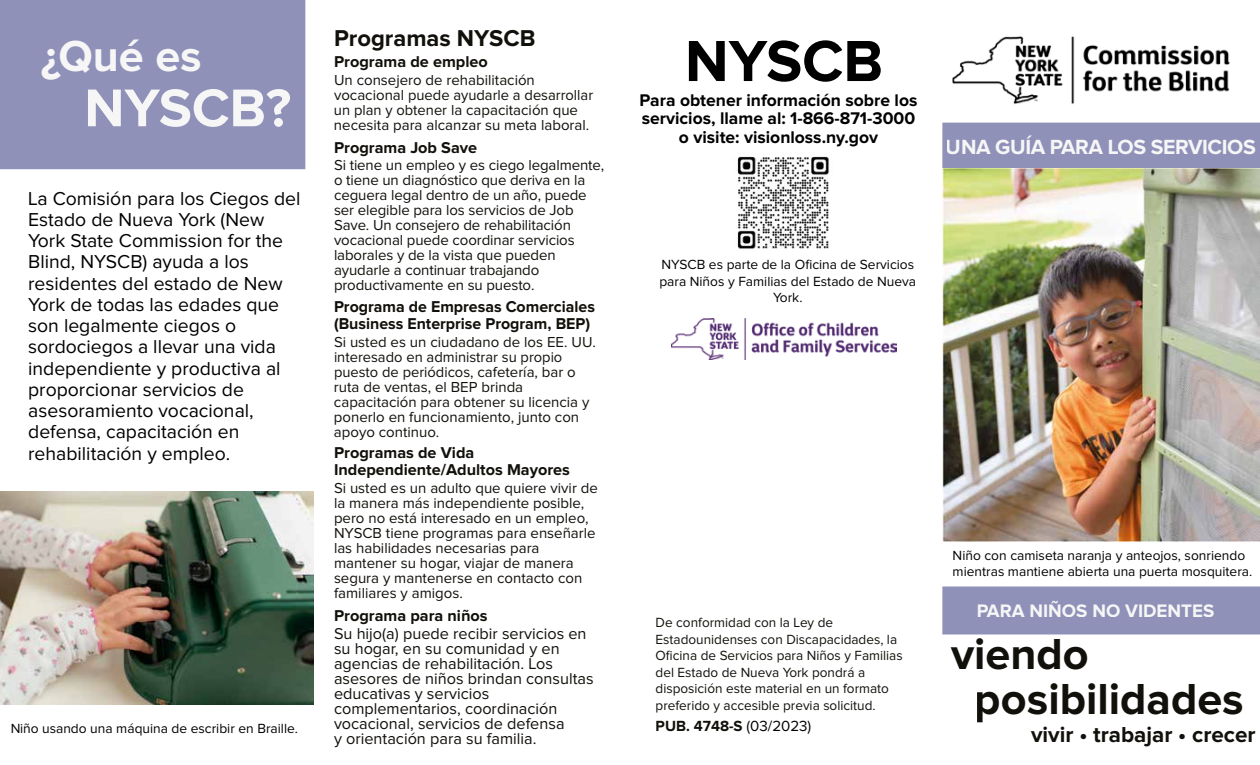
<style>
.page{position:relative;width:1260px;height:765px;background:#fff}
.page>*{position:absolute;margin:0;border:0;box-sizing:border-box;transform-origin:0 0}
.t1{font:700 60px "Proxima Nova";color:#000}
.t2{font:700 55px "Proxima Nova";color:#f6f6f6}
.t3{font:700 45px/45px "Proxima Nova";color:#12100b}
.t4{font:700 45px "Proxima Nova";color:#f6f6f6}
.t5{font:700 23.75px "Proxima Nova";color:#12100b}
.t6{font:700 22.5px "Proxima Nova";color:#12100b}
.t7{font:700 21.25px "Proxima Nova";letter-spacing:-.02em;color:#f6f6f6}
.t8{font:19.38px/21.2px "Proxima Nova";color:#000}
.t9{font:700 18.75px "Proxima Nova";color:#f6f6f6}
.t10{font:700 17.5px/18.8px "Proxima Nova";color:#000;text-align:center}
.t11{font:16.25px/15px "Proxima Nova";color:#12100b}
.t12{font:700 16.25px/17.5px "Proxima Nova";color:#12100b}
.t13{font:700 15.25px "Proxima Nova";color:#12100b}
.t14{font:15px/15px "Proxima Nova";color:#12100b}
.t15{font:13.75px/16.5px "Proxima Nova";color:#000;text-align:center}
.t16{font:13.75px/16.5px "Proxima Nova";color:#12100b}
.s1{font-weight:400;color:#000}
</style>
<div class="page">
<div style="left:0;top:0;width:305px;height:169px;background:#8f91b9"></div>
<div style="left:943px;top:123px;width:317px;height:46px;background:#8f91b9"></div>
<div style="left:942px;top:123px;width:318px;height:46px;border:1px solid #8f91b9"></div>
<div style="left:943px;top:587px;width:317px;height:47px;background:#8f91b9"></div>
<div style="left:942px;top:586px;width:318px;height:48px;border:1px solid #8f91b9"></div>
<img style="left:0;top:492px;width:313px;height:213px">
<img style="left:942px;top:169px;width:318px;height:373px">
<img style="left:737px;top:156px;width:92px;height:93px">
<img style="left:671px;top:319px;width:226px;height:41px">
<img style="left:952px;top:36px;width:278px;height:68px">
<h3 class="t4" style="left:41px;top:30px;width:163px">¿Qué es</h3>
<h2 class="t2" style="left:84px;top:77px;width:208px">NYSCB?</h2>
<p class="t8" style="left:28px;top:188px;width:274px">La Comisión para los Ciegos del<br>Estado de Nueva York (New<br>York State Commission for the<br>Blind, NYSCB) ayuda a los residentes del estado de New<br>York de todas las edades que son legalmente ciegos o sordociegos a llevar una vida independiente y productiva al proporcionar servicios de asesoramiento vocacional, defensa, capacitación en rehabilitación y empleo.</p>
<p class="t15" style="left:10px;top:721px;width:289px">Niño usando una máquina de escribir en Braille.</p>
<h3 class="t5" style="left:334px;top:25px;width:203px">Programas NYSCB</h3>
<p class="t12" style="left:334px;top:53px;width:155px">Programa de empleo</p>
<p class="t14" style="left:334px;top:73px;width:261px">Un consejero de rehabilitación vocacional puede ayudarle a desarrollar un plan y obtener la capacitación que necesita para alcanzar su meta laboral.</p>
<p class="t12" style="left:334px;top:139px;width:145px">Programa Job Save</p>
<p class="t14" style="left:334px;top:159px;width:272px">Si tiene un empleo y es ciego legalmente, o tiene un diagnóstico que deriva en la ceguera legal dentro de un año, puede ser elegible para los servicios de Job Save. Un consejero de rehabilitación vocacional puede coordinar servicios laborales y de la vista que pueden ayudarle a continuar trabajando productivamente en su puesto.</p>
<p class="t12" style="left:334px;top:298px;width:262px">Programa de Empresas Comerciales (Business Enterprise Program, BEP)</p>
<p class="t14" style="left:334px;top:335px;width:263px">Si usted es un ciudadano de los EE. UU. interesado en administrar su propio puesto de periódicos, cafetería, bar o ruta de ventas, el BEP brinda capacitación para obtener su licencia y ponerlo en funcionamiento, junto con apoyo continuo.</p>
<p class="t12" style="left:334px;top:444px;width:237px">Programas de Vida<br>Independiente/Adultos Mayores</p>
<p class="t14" style="left:334px;top:481px;width:265px">Si usted es un adulto que quiere vivir de la manera más independiente posible, pero no está interesado en un empleo, NYSCB tiene programas para enseñarle las habilidades necesarias para mantener su hogar, viajar de manera segura y mantenerse en contacto con familiares y amigos.</p>
<p class="t12" style="left:334px;top:607px;width:155px">Programa para niños</p>
<p class="t11" style="left:334px;top:627px;width:261px">Su hijo(a) puede recibir servicios en su hogar, en su comunidad y en agencias de rehabilitación. Los asesores de niños brindan consultas educativas y servicios complementarios, coordinación vocacional, servicios de defensa<br>y orientación para su familia.</p>
<p class="t16" style="left:656px;top:615px;width:249px">De conformidad con la Ley de Estadounidenses con Discapacidades, la Oficina de Servicios para Niños y Familias del Estado de Nueva York pondrá a disposición este material en un formato preferido y accesible previa solicitud.</p>
<h1 class="t1" style="left:685px;top:27px;width:200px">NYSCB</h1>
<p class="t10" style="left:640px;top:91px;width:279px">Para obtener información sobre los servicios, llame al: 1-866-871-3000 o visite: visionloss.ny.gov</p>
<p class="t15" style="left:659px;top:257px;width:258px">NYSCB es parte de la Oficina de Servicios para Niños y Familias del Estado de Nueva<br>York.</p>
<p class="t13" style="left:656px;top:717px;width:157px">PUB. 4748-S <span class="s1">(03/2023)</span></p>
<h3 class="t7" style="left:946px;top:135px;width:311px">UNA GUÍA PARA LOS SERVICIOS</h3>
<p class="t15" style="left:953px;top:547px;width:301px;text-align:left">Niño con camiseta naranja y anteojos, sonriendo mientras mantiene abierta una puerta mosquitera.</p>
<p class="t9" style="left:977px;top:600px;width:239px">PARA NIÑOS NO VIDENTES</p>
<h3 class="t3" style="left:975px;top:633px;width:271px;text-indent:-24px">viendo posibilidades</h3>
<h3 class="t6" style="left:1031px;top:722px;width:226px">vivir • trabajar • crecer</h3>
</div>
